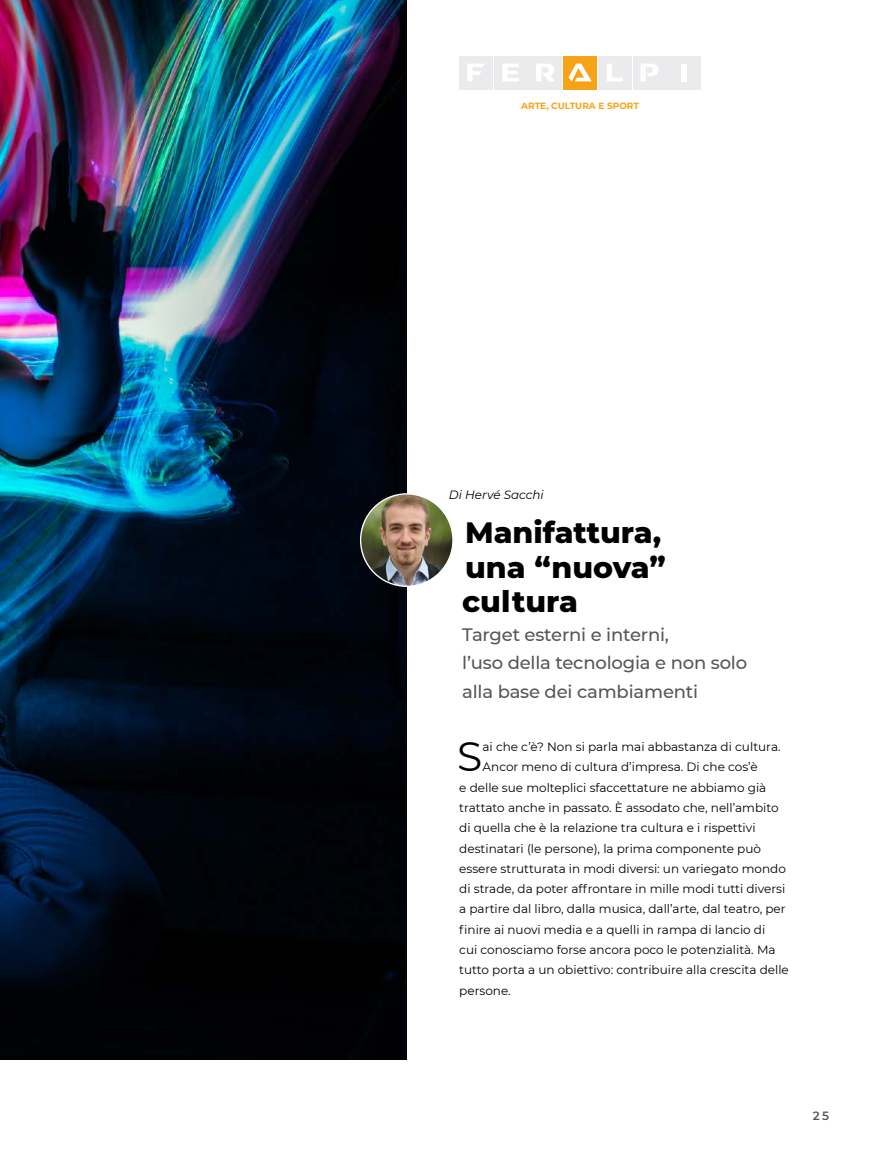
<style>
.page{position:relative;width:893px;height:1170px;background:#fff}
.page>*{position:absolute;margin:0;border:0;box-sizing:border-box;transform-origin:0 0}
.t1{font:41.1px "Montserrat";color:#000}
.t2{font:800 30px/34.5px "Montserrat";color:#000}
.t3{font:500 18px/28.5px "Montserrat";letter-spacing:-.01em;color:#575756}
.t4{font:12px "Montserrat";color:#000}
.t5{font:italic 12px "Montserrat";color:#000}
.t6{font:600 12px "Montserrat";color:#575756}
.t7{font:700 9px "Montserrat";color:#f6a318}
</style>
<div class="page">
<div style="left:459px;top:56px;width:34px;height:33px;background:#ebebed"></div>
<svg style="left:467px;top:64px;width:17px;height:17px"></svg>
<div style="left:494px;top:56px;width:34px;height:33px;background:#ebebed"></div>
<svg style="left:502px;top:64px;width:17px;height:17px"></svg>
<div style="left:529px;top:56px;width:33px;height:33px;background:#ebebed"></div>
<svg style="left:536px;top:64px;width:18px;height:17px"></svg>
<div style="left:563px;top:56px;width:34px;height:33px;background:#f6a318"></div>
<svg style="left:568px;top:64px;width:24px;height:17px"></svg>
<div style="left:598px;top:56px;width:34px;height:33px;background:#ebebed"></div>
<svg style="left:607px;top:64px;width:16px;height:17px"></svg>
<div style="left:633px;top:56px;width:33px;height:33px;background:#ebebed"></div>
<svg style="left:641px;top:64px;width:18px;height:17px"></svg>
<div style="left:667px;top:56px;width:34px;height:33px;background:#ebebed"></div>
<div style="left:682px;top:64px;width:5px;height:17px;background:#fff"></div>
<img style="left:0;top:0;width:407px;height:1059px">
<img style="left:361px;top:494px;width:92px;height:92px;border-radius:46px">
<p class="t7" style="left:521px;top:100px;width:119px">ARTE, CULTURA E SPORT</p>
<p class="t5" style="left:449px;top:486px;width:96px">Di Hervé Sacchi</p>
<h2 class="t2" style="left:462px;top:513px;width:205px">Manifattura, una “nuova” cultura</h2>
<h3 class="t3" style="left:462px;top:619px;width:287px">Target esterni e interni,<br>l’uso della tecnologia e non solo alla base dei cambiamenti</h3>
<h1 class="t1" style="left:457px;top:728px;width:27px">S</h1>
<p class="t4" style="left:483px;top:738px;width:300px">ai che c’è? Non si parla mai abbastanza di cultura.</p>
<p class="t4" style="left:483px;top:758px;width:277px">Ancor meno di cultura d’impresa. Di che cos’è</p>
<p class="t4" style="left:459px;top:779px;width:309px">e delle sue molteplici sfaccettature ne abbiamo già</p>
<p class="t4" style="left:459px;top:799px;width:321px">trattato anche in passato. È assodato che, nell’ambito</p>
<p class="t4" style="left:459px;top:819px;width:298px">di quella che è la relazione tra cultura e i rispettivi</p>
<p class="t4" style="left:459px;top:840px;width:303px">destinatari (le persone), la prima componente può</p>
<p class="t4" style="left:459px;top:860px;width:328px">essere strutturata in modi diversi: un variegato mondo</p>
<p class="t4" style="left:459px;top:880px;width:328px">di strade, da poter affrontare in mille modi tutti diversi</p>
<p class="t4" style="left:459px;top:900px;width:328px">a partire dal libro, dalla musica, dall’arte, dal teatro, per</p>
<p class="t4" style="left:459px;top:921px;width:308px">finire ai nuovi media e a quelli in rampa di lancio di</p>
<p class="t4" style="left:459px;top:941px;width:318px">cui conosciamo forse ancora poco le potenzialità. Ma</p>
<p class="t4" style="left:459px;top:961px;width:331px">tutto porta a un obiettivo: contribuire alla crescita delle</p>
<p class="t4" style="left:459px;top:982px;width:53px">persone.</p>
<p class="t6" style="left:813px;top:1106px;width:18px">25</p>
</div>
